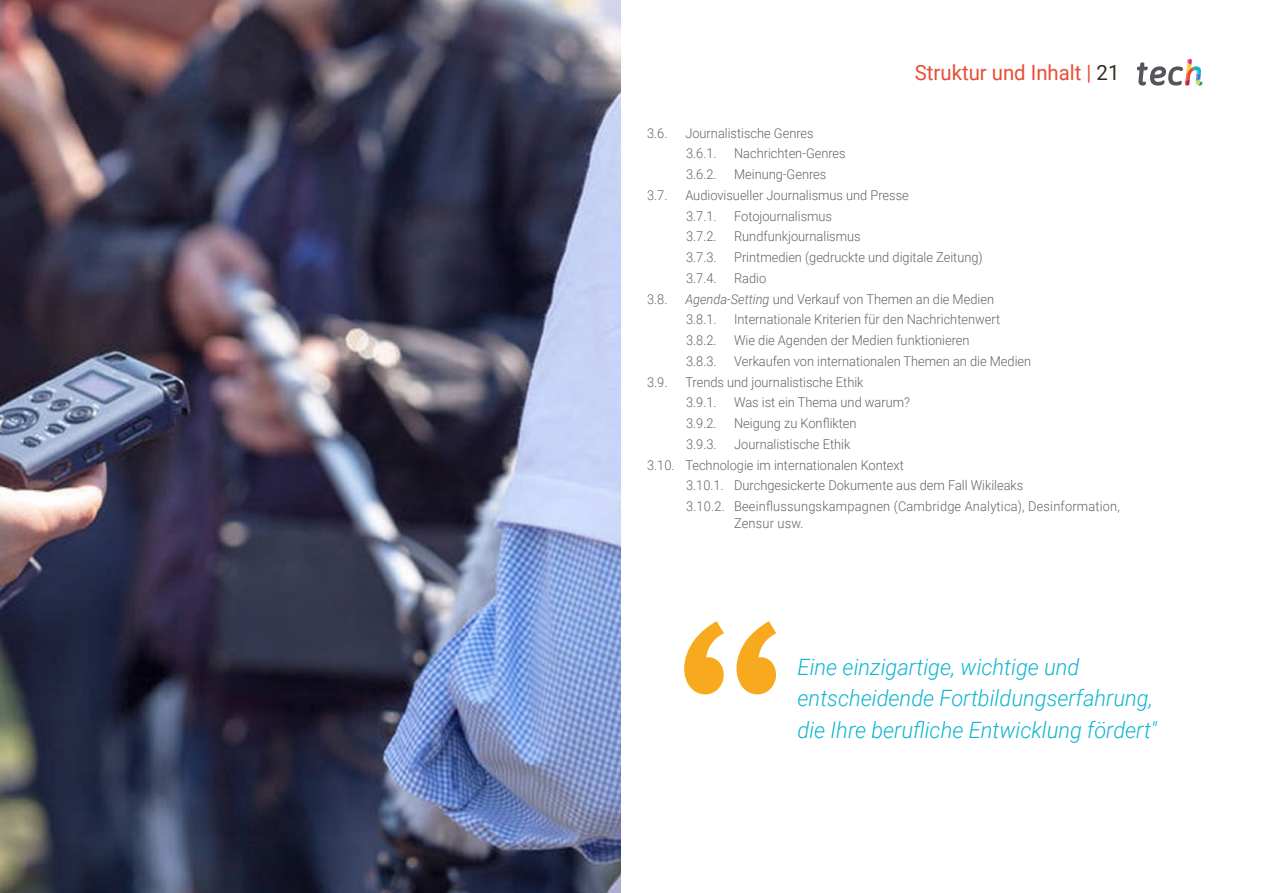
<style>
.page{position:relative;width:1263px;height:893px;background:#fff}
.page>*{position:absolute;margin:0;border:0;box-sizing:border-box;transform-origin:0 0}
.t1{font:italic 300 22.5px/31.5px "Roboto";color:#0fb6cf}
.t2{font:21px "Roboto";color:#e94d35}
.t3{font:300 13.5px/20.7px "Roboto";color:#61646a;scale:.95 1}
.s1{color:#312e20}
.s2{font-style:italic}
</style>
<div class="page">
<svg style="left:1137px;top:59px;width:65px;height:27px"></svg>
<svg style="left:684px;top:621px;width:92px;height:73px"></svg>
<img style="left:0;top:0;width:621px;height:893px">
<p class="t3" style="left:647px;top:122px;width:23px">3.6.</p>
<p class="t3" style="left:685px;top:122px;width:137px">Journalistische Genres<br>3.6.1.</p>
<p class="t3" style="left:734px;top:143px;width:119px">Nachrichten-Genres</p>
<p class="t3" style="left:686px;top:164px;width:34px">3.6.2.</p>
<p class="t3" style="left:734px;top:164px;width:99px">Meinung-Genres</p>
<h2 class="t2" style="left:915px;top:57px;width:206px">Struktur und Inhalt | <span class="s1">21</span></h2>
<p class="t3" style="left:647px;top:184px;width:23px">3.7.</p>
<p class="t3" style="left:685px;top:184px;width:237px">Audiovisueller Journalismus und Presse<br>3.7.1.</p>
<p class="t3" style="left:734px;top:205px;width:105px">Fotojournalismus</p>
<p class="t3" style="left:686px;top:226px;width:34px">3.7.2.</p>
<p class="t3" style="left:734px;top:226px;width:135px">Rundfunkjournalismus</p>
<p class="t3" style="left:686px;top:247px;width:34px">3.7.3.</p>
<p class="t3" style="left:734px;top:247px;width:263px">Printmedien (gedruckte und digitale Zeitung)</p>
<p class="t3" style="left:686px;top:267px;width:34px">3.7.4.</p>
<p class="t3" style="left:734px;top:267px;width:35px">Radio</p>
<p class="t3" style="left:647px;top:288px;width:23px">3.8.</p>
<p class="t3" style="left:685px;top:288px;width:326px"><span class="s2">Agenda-Setting</span> und Verkauf von Themen an die Medien<br>3.8.1.</p>
<p class="t3" style="left:734px;top:309px;width:282px">Internationale Kriterien für den Nachrichtenwert</p>
<p class="t3" style="left:686px;top:330px;width:34px">3.8.2.</p>
<p class="t3" style="left:734px;top:330px;width:249px">Wie die Agenden der Medien funktionieren</p>
<p class="t3" style="left:686px;top:350px;width:34px">3.8.3.</p>
<p class="t3" style="left:734px;top:350px;width:314px">Verkaufen von internationalen Themen an die Medien</p>
<p class="t3" style="left:647px;top:371px;width:23px">3.9.</p>
<p class="t3" style="left:685px;top:371px;width:189px">Trends und journalistische Ethik<br>3.9.1.</p>
<p class="t3" style="left:734px;top:392px;width:187px">Was ist ein Thema und warum?</p>
<p class="t3" style="left:686px;top:413px;width:34px">3.9.2.</p>
<p class="t3" style="left:734px;top:413px;width:130px">Neigung zu Konflikten</p>
<p class="t3" style="left:686px;top:433px;width:34px">3.9.3.</p>
<p class="t3" style="left:734px;top:433px;width:124px">Journalistische Ethik</p>
<p class="t3" style="left:647px;top:454px;width:272px">3.10. Technologie im internationalen Kontext</p>
<p class="t3" style="left:686px;top:475px;width:357px">3.10.1. Durchgesickerte Dokumente aus dem Fall Wikileaks</p>
<p class="t3" style="left:686px;top:496px;width:458px">3.10.2. Beeinflussungskampagnen (Cambridge Analytica), Desinformation,</p>
<p class="t3" style="left:734px;top:512px;width:75px">Zensur usw.</p>
<h1 class="t1" style="left:797px;top:650px;width:361px">Eine einzigartige, wichtige und entscheidende Fortbildungserfahrung, die Ihre berufliche Entwicklung fördert"</h1>
</div>
